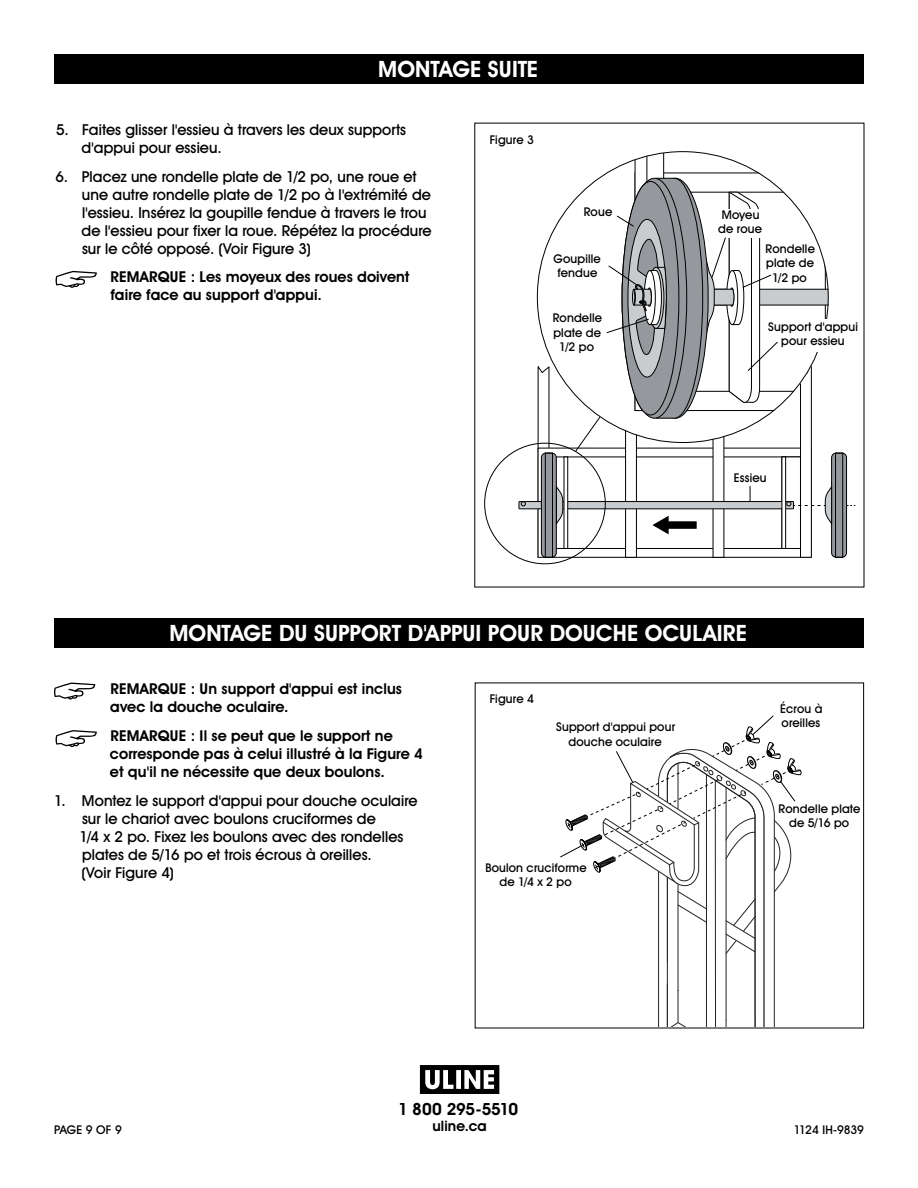
<style>
.page{position:relative;width:918px;height:1188px;background:#fff}
.page>*{position:absolute;margin:0;border:0;box-sizing:border-box;transform-origin:0 0}
.t1{font:700 22.5px "Uline Two Knine";color:#fff}
.t2{font:700 16.8px "Uline Two Knine";letter-spacing:-.015em;color:#000}
.t3{font:15px/18px "Uline Two Knine";letter-spacing:.005em;color:#000}
.t4{font:700 15px/18px "Uline Two Knine";letter-spacing:.005em;color:#000}
.t5{font:700 14.4px "Uline Two Knine";letter-spacing:.01em;color:#000}
.t6{font:12px/14.4px "Uline Two Knine";letter-spacing:.015em;color:#000;text-align:center}
.t7{font:12px "Uline Two Knine";letter-spacing:-.02em;color:#000}
.s1{font-weight:400}
</style>
<div class="page">
<div style="left:54px;top:54px;width:810px;height:30px;background:#000"></div>
<svg style="left:56px;top:271px;width:41px;height:17px"></svg>
<svg style="left:537px;top:366px;width:13px;height:192px"></svg>
<svg style="left:563px;top:459px;width:11px;height:88px"></svg>
<div style="left:832px;top:453px;width:15px;height:104px;background:#95989d;border-radius:5px"></div>
<div style="left:831px;top:453px;width:16px;height:105px;border:1px solid #000;border-radius:5px"></div>
<div style="left:835px;top:453px;width:8px;height:105px;border:1px solid #000"></div>
<div style="left:519px;top:502px;width:274px;height:7px;background:#c9cccf"></div>
<div style="left:519px;top:501px;width:275px;height:8px;border:1px solid #000"></div>
<svg style="left:521px;top:501px;width:5px;height:5px"></svg>
<div style="left:564px;top:457px;width:4px;height:92px;border:1px solid #000"></div>
<div style="left:541px;top:453px;width:15px;height:104px;background:#95989d;border-radius:5px"></div>
<div style="left:541px;top:453px;width:16px;height:105px;border:1px solid #000;border-radius:5px"></div>
<div style="left:545px;top:453px;width:8px;height:105px;border:1px solid #000"></div>
<svg style="left:556px;top:484px;width:8px;height:42px"></svg>
<div style="left:54px;top:618px;width:810px;height:30px;background:#000"></div>
<svg style="left:560px;top:715px;width:241px;height:312px"></svg>
<svg style="left:574px;top:152px;width:258px;height:406px"></svg>
<svg style="left:54px;top:683px;width:41px;height:17px"></svg>
<svg style="left:56px;top:730px;width:41px;height:17px"></svg>
<svg style="left:420px;top:1065px;width:79px;height:29px"></svg>
<h1 class="t1" style="left:378px;top:56px;width:161px">MONTAGE SUITE</h1>
<p class="t3" style="left:82px;top:120px;width:326px;text-indent:-26px">5. Faites glisser l'essieu à travers les deux supports d'appui pour essieu.</p>
<p class="t3" style="left:82px;top:167px;width:352px;text-indent:-26px">6. Placez une rondelle plate de 1/2 po, une roue et une autre rondelle plate de 1/2 po à l'extrémité de l'essieu. Insérez la goupille fendue à travers le trou de l'essieu pour fixer la roue. Répétez la procédure sur le côté opposé. (Voir Figure 3)</p>
<p class="t4" style="left:110px;top:268px;width:301px">REMARQUE : Les moyeux des roues doivent faire face au support d<span class="s1">'</span>appui.</p>
<p class="t6" style="left:490px;top:132px;width:46px">Figure 3</p>
<p class="t6" style="left:584px;top:204px;width:30px">Roue</p>
<p class="t6" style="left:554px;top:251px;width:49px">Goupille fendue</p>
<p class="t6" style="left:553px;top:311px;width:51px">Rondelle plate de<br>1/2 po</p>
<p class="t6" style="left:718px;top:208px;width:45px;line-height:13.5px;text-align:left">Moyeu de roue</p>
<p class="t6" style="left:766px;top:241px;width:51px">Rondelle plate de<br>1/2 po</p>
<p class="t6" style="left:768px;top:320px;width:91px;line-height:13.5px">Support d'appui pour essieu</p>
<p class="t6" style="left:734px;top:471px;width:34px">Essieu</p>
<h1 class="t1" style="left:169px;top:620px;width:579px">MONTAGE DU SUPPORT D<span class="s1">'</span>APPUI POUR DOUCHE OCULAIRE</h1>
<p class="t4" style="left:110px;top:680px;width:293px">REMARQUE : Un support d<span class="s1">'</span>appui est inclus avec la douche oculaire.</p>
<p class="t4" style="left:110px;top:727px;width:314px">REMARQUE : Il se peut que le support ne corresponde pas à celui illustré à la Figure 4 et qu'il ne nécessite que deux boulons.</p>
<p class="t3" style="left:80px;top:791px;width:340px;text-indent:-26px">1. Montez le support d'appui pour douche oculaire sur le chariot avec boulons cruciformes de<br>1/4 x 2 po. Fixez les boulons avec des rondelles plates de 5/16 po et trois écrous à oreilles.<br>(Voir Figure 4)</p>
<p class="t6" style="left:490px;top:692px;width:46px">Figure 4</p>
<p class="t6" style="left:556px;top:720px;width:121px">Support d'appui pour douche oculaire</p>
<p class="t6" style="left:485px;top:860px;width:103px">Boulon cruciforme de 1/4 x 2 po</p>
<p class="t6" style="left:780px;top:701px;width:44px;text-align:left">Écrou à oreilles</p>
<p class="t6" style="left:779px;top:801px;width:83px">Rondelle plate de 5/16 po</p>
<p class="t2" style="left:398px;top:1098px;width:121px">1 800 295-5510</p>
<p class="t5" style="left:432px;top:1118px;width:56px">uline.ca</p>
<p class="t6" style="left:54px;top:1122px;width:69px">PAGE 9 OF 9</p>
<p class="t7" style="left:794px;top:1122px;width:72px">1124 IH-9839</p>
</div>
